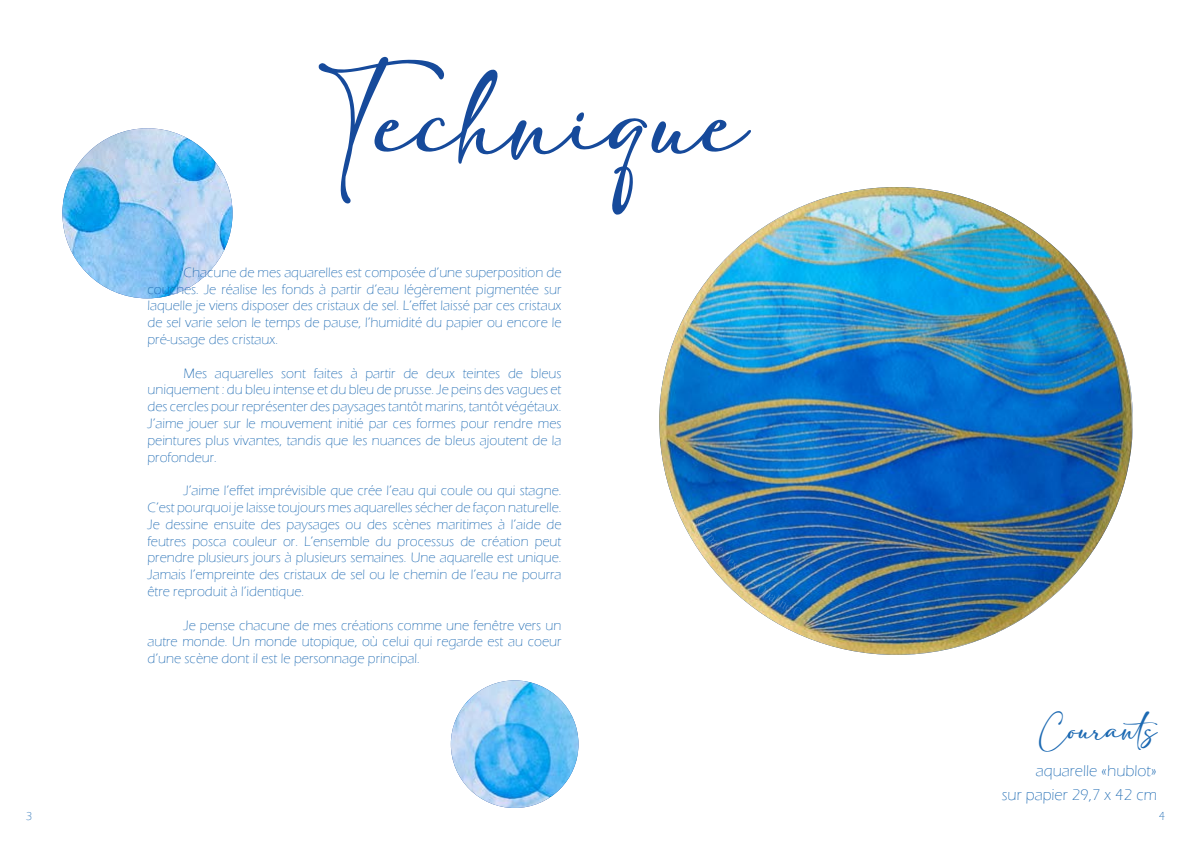
<style>
.page{position:relative;width:1191px;height:842px;background:#fff}
.page>*{position:absolute;margin:0;border:0;box-sizing:border-box;transform-origin:0 0}
.t1{font:80px "adelia";color:#164a9b}
.t2{font:22px "adelia";color:#1c69b2}
.t3{font:300 16px/24px "Eras ITC";color:#1c69b2;text-align:right}
.t4{font:300 14px/16.8px "Eras ITC";color:#1c69b2;text-align:justify}
.t5{font:300 12px "Eras ITC";color:#1c69b2}
</style>
<div class="page">
<img style="left:451px;top:680px;width:127px;height:128px;border-radius:64px">
<img style="left:62px;top:128px;width:170px;height:170px;border-radius:85px">
<img style="left:659px;top:187px;width:473px;height:468px">
<img style="left:696px;top:517px;width:15px;height:22px">
<h1 class="t1" style="left:318px;top:81px;width:430px">Technique</h1>
<p class="t4" style="left:147px;top:264px;width:415px;text-indent:36px">Chacune de mes aquarelles est composée d’une superposition de couches. Je réalise les fonds à partir d’eau légèrement pigmentée sur laquelle je viens disposer des cristaux de sel. L’effet laissé par ces cristaux de sel varie selon le temps de pause, l’humidité du papier ou encore le pré-usage des cristaux.</p>
<p class="t4" style="left:147px;top:365px;width:415px;text-indent:36px">Mes aquarelles sont faites à partir de deux teintes de bleus uniquement : du bleu intense et du bleu de prusse. Je peins des vagues et des cercles pour représenter des paysages tantôt marins, tantôt végétaux.<br>J’aime jouer sur le mouvement initié par ces formes pour rendre mes peintures plus vivantes, tandis que les nuances de bleus ajoutent de la profondeur.</p>
<p class="t4" style="left:147px;top:482px;width:415px;text-indent:36px">J’aime l’effet imprévisible que crée l’eau qui coule ou qui stagne.<br>C’est pourquoi je laisse toujours mes aquarelles sécher de façon naturelle.<br>Je dessine ensuite des paysages ou des scènes maritimes à l’aide de feutres posca couleur or. L’ensemble du processus de création peut prendre plusieurs jours à plusieurs semaines. Une aquarelle est unique.<br>Jamais l’empreinte des cristaux de sel ou le chemin de l’eau ne pourra être reproduit à l’identique.</p>
<p class="t4" style="left:147px;top:617px;width:415px;text-indent:36px">Je pense chacune de mes créations comme une fenêtre vers un autre monde. Un monde utopique, où celui qui regarde est au coeur d’une scène dont il est le personnage principal.</p>
<h2 class="t2" style="left:1039px;top:719px;width:121px">Courants</h2>
<p class="t3" style="left:1002px;top:759px;width:157px">aquarelle «hublot»<br>sur papier 29,7 x 42 cm</p>
<p class="t5" style="left:26px;top:810px;width:8px">3</p>
<p class="t5" style="left:1158px;top:810px;width:8px">4</p>
</div>
